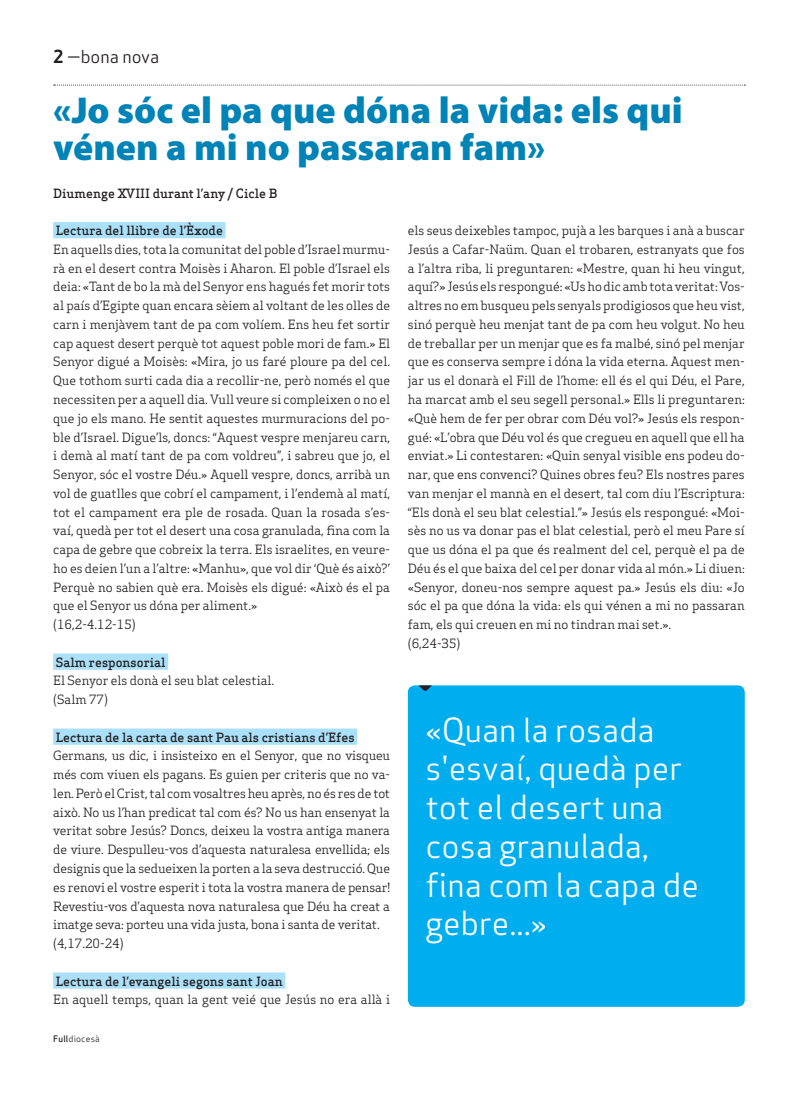
<style>
.page{position:relative;width:798px;height:1099px;background:#fff}
.page>*{position:absolute;margin:0;border:0;box-sizing:border-box;transform-origin:0 0}
.Titulars{font:900 37.5px "Myriad Pro";color:#0083b6}
.Pastilla_Destacat{font:32.5px/38.8px "Apex Sans Book T";color:#fff}
.Capçalera{font:17.5px "Apex Sans Book T";color:#231f20}
.Text_General{font:12.5px/18.8px "Apex Serif";color:#231f20;text-align:justify}
.Text_General-2{font:500 12.5px "Apex Serif";color:#231f20}
.Autors{font:500 12.5px "Apex Serif";color:#231f20}
.Data_Peu{font:8.75px "Apex Sans Book T";letter-spacing:.02em;color:#231f20}
.s1{font-family:"Apex Sans Bold T"}
.s2{font-family:"Apex Sans Medium T"}
</style>
<div class="page">
<svg style="left:54px;top:85px;width:691px;height:1px"></svg>
<div style="left:53px;top:222px;width:172px;height:16px;background:#aae0f9"></div>
<div style="left:53px;top:653px;width:115px;height:16px;background:#aae0f9"></div>
<div style="left:53px;top:728px;width:304px;height:16px;background:#aae0f9"></div>
<div style="left:53px;top:972px;width:232px;height:16px;background:#aae0f9"></div>
<div style="left:407px;top:685px;width:337px;height:321px;background:#00aeef;border-radius:7px"></div>
<svg style="left:418px;top:685px;width:13px;height:6px"></svg>
<p class="Capçalera" style="left:53px;top:46px;width:107px"><span class="s1">2</span> —bona nova</p>
<p class="Titulars" style="left:53px;top:85px;width:630px">«Jo sóc el pa que dóna la vida: els qui</p>
<p class="Titulars" style="left:53px;top:122px;width:493px">vénen a mi no passaran fam»</p>
<p class="Autors" style="left:53px;top:185px;width:226px">Diumenge XVIII durant l’any / Cicle B</p>
<p class="Text_General-2" style="left:56px;top:223px;width:169px">Lectura del llibre de l’Èxode</p>
<p class="Text_General" style="left:53px;top:240px;width:338px">En aquells dies, tota la comunitat del poble d’Israel murmu&shy;rà en el desert contra Moisès i Aharon. El poble d’Israel els deia: «Tant de bo la mà del Senyor ens hagués fet morir tots al país d’Egipte quan encara sèiem al voltant de les olles de carn i menjàvem tant de pa com volíem. Ens heu fet sortir cap aquest desert perquè tot aquest poble mori de fam.» El Senyor digué a Moisès: «Mira, jo us faré ploure pa del cel.<br>Que tothom surti cada dia a recollir-ne, però només el que necessiten per a aquell dia. Vull veure si compleixen o no el que jo els mano. He sentit aquestes murmuracions del po&shy;ble d’Israel. Digue’ls, doncs: “Aquest vespre menjareu carn, i demà al matí tant de pa com voldreu”, i sabreu que jo, el Senyor, sóc el vostre Déu.» Aquell vespre, doncs, arribà un vol de guatlles que cobrí el campament, i l’endemà al matí, tot el campament era ple de rosada. Quan la rosada s’es&shy;vaí, quedà per tot el desert una cosa granulada, fina com la capa de gebre que cobreix la terra. Els israelites, en veure&shy;ho es deien l’un a l’altre: «Manhu», que vol dir ‘Què és això?’ Perquè no sabien què era. Moisès els digué: «Això és el pa que el Senyor us dóna per aliment.»</p>
<p class="Text_General" style="left:53px;top:615px;width:84px">(16,2-4.12-15)</p>
<p class="Text_General-2" style="left:56px;top:654px;width:111px">Salm responsorial</p>
<p class="Text_General" style="left:53px;top:671px;width:222px">El Senyor els donà el seu blat celestial.</p>
<p class="Text_General" style="left:53px;top:690px;width:56px">(Salm 77)</p>
<p class="Text_General-2" style="left:56px;top:729px;width:300px">Lectura de la carta de sant Pau als cristians d’Efes</p>
<p class="Text_General" style="left:53px;top:746px;width:338px">Germans, us dic, i insisteixo en el Senyor, que no visqueu més com viuen els pagans. Es guien per criteris que no va&shy;len. Però el Crist, tal com vosaltres heu après, no és res de tot això. No us l’han predicat tal com és? No us han ensenyat la veritat sobre Jesús? Doncs, deixeu la vostra antiga manera de viure. Despulleu-vos d’aquesta naturalesa envellida; els designis que la sedueixen la porten a la seva destrucció. Que es renovi el vostre esperit i tota la vostra manera de pensar!<br>Revestiu-vos d’aquesta nova naturalesa que Déu ha creat a imatge seva: porteu una vida justa, bona i santa de veritat.</p>
<p class="Text_General" style="left:53px;top:933px;width:72px">(4,17.20-24)</p>
<p class="Text_General-2" style="left:56px;top:973px;width:228px">Lectura de l’evangeli segons sant Joan</p>
<p class="Text_General" style="left:53px;top:990px;width:338px">En aquell temps, quan la gent veié que Jesús no era allà i</p>
<p class="Data_Peu" style="left:53px;top:1032px;width:48px"><span class="s2">Full</span>diocesà</p>
<p class="Text_General" style="left:407px;top:221px;width:338px">els seus deixebles tampoc, pujà a les barques i anà a buscar Jesús a Cafar-Naüm. Quan el trobaren, estranyats que fos a l’altra riba, li preguntaren: «Mestre, quan hi heu vingut, aquí?» Jesús els respongué: «Us ho dic amb tota veritat: Vos&shy;altres no em busqueu pels senyals prodigiosos que heu vist, sinó perquè heu menjat tant de pa com heu volgut. No heu de treballar per un menjar que es fa malbé, sinó pel menjar que es conserva sempre i dóna la vida eterna. Aquest men&shy;jar us el donarà el Fill de l’home: ell és el qui Déu, el Pare, ha marcat amb el seu segell personal.» Ells li preguntaren: «Què hem de fer per obrar com Déu vol?» Jesús els respon&shy;gué: «L’obra que Déu vol és que cregueu en aquell que ell ha enviat.» Li contestaren: «Quin senyal visible ens podeu do&shy;nar, que ens convenci? Quines obres feu? Els nostres pares van menjar el mannà en el desert, tal com diu l’Escriptura: “Els donà el seu blat celestial.”» Jesús els respongué: «Moi&shy;sès no us va donar pas el blat celestial, però el meu Pare sí que us dóna el pa que és realment del cel, perquè el pa de Déu és el que baixa del cel per donar vida al món.» Li diuen: «Senyor, doneu-nos sempre aquest pa.» Jesús els diu: «Jo sóc el pa que dóna la vida: els qui vénen a mi no passaran fam, els qui creuen en mi no tindran mai set.».</p>
<p class="Text_General" style="left:407px;top:633px;width:54px">(6,24-35)</p>
<p class="Pastilla_Destacat" style="left:425px;top:710px;width:275px">«Quan la rosada s'esvaí, quedà per tot el desert una cosa granulada, fina com la capa de gebre...»</p>
</div>
